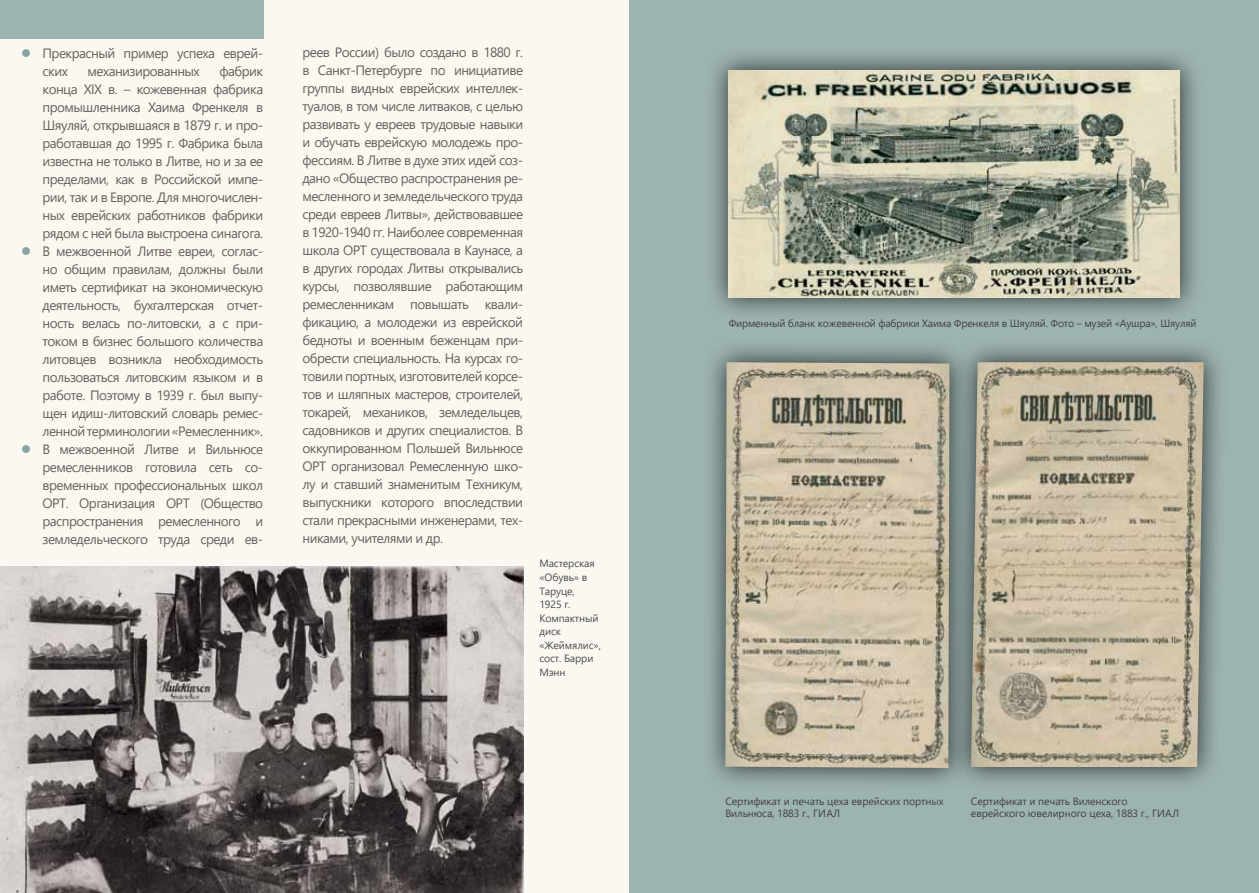
<style>
.page{position:relative;width:1259px;height:893px;background:#faf8f1}
.page>*{position:absolute;margin:0;border:0;box-sizing:border-box;transform-origin:0 0}
.t1{font:13.5px/18px "Segoe UI";letter-spacing:-.04em;color:#6b5f5e;text-align:justify}
.t2{font:10.5px/12px "Segoe UI";letter-spacing:-.01em;color:#414042}
.t3{font:10.5px/13.5px "Segoe UI";letter-spacing:-.01em;color:#4d4d4f}
.s1{color:#88a5a3}
.s2{color:#4d4d4f}
</style>
<div class="page">
<div style="left:629px;top:0;width:630px;height:893px;background:#9db3b2"></div>
<div style="left:705px;top:46px;width:498px;height:276px;background:#000;opacity:.75"></div>
<img style="left:728px;top:70px;width:452px;height:228px">
<div style="left:0;top:0;width:264px;height:39px;background:#9db3b2"></div>
<img style="left:0;top:566px;width:523px;height:327px">
<div style="left:947px;top:338px;width:280px;height:453px;background:#000;opacity:.75"></div>
<img style="left:973px;top:362px;width:230px;height:405px">
<div style="left:701px;top:339px;width:272px;height:453px;background:#000;opacity:.75"></div>
<img style="left:725px;top:362px;width:224px;height:406px">
<p class="t1" style="left:43px;top:44px;width:222px;text-indent:-21px"><span class="s1">●</span> Прекрасный пример успеха еврей&shy;ских</p>
<p class="t1" style="left:43px;top:62px;width:222px;text-indent:177px">фабрик конца XIX в. – кожевенная фабрика промышленника Хаима Френкеля в Шяуляй, открывшаяся в 1879 г. и про&shy;работавшая до 1995 г. Фабрика была известна не только в Литве, но и за ее пределами, как в Российской импе&shy;рии, так и в Европе. Для многочислен&shy;ных еврейских работников фабрики рядом с ней была выстроена синагога.</p>
<p class="t1" style="left:43px;top:241px;width:222px;text-indent:-21px"><span class="s1">●</span> В межвоенной Литве евреи, соглас&shy;но общим правилам, должны были иметь сертификат на экономическую деятельность, бухгалтерская отчет&shy;ность велась по-литовски, а с при&shy;током в бизнес большого количества литовцев возникла необходимость пользоваться литовским языком и в работе. Поэтому в 1939 г. был выпу&shy;щен идиш-литовский словарь ремес&shy;ленной терминологии «Ремесленник».</p>
<p class="t1" style="left:43px;top:439px;width:222px;text-indent:-21px"><span class="s1">●</span> В межвоенной Литве и Вильнюсе ремесленников готовила сеть со&shy;временных профессиональных школ ОРТ. Организация ОРТ (Общество распространения ремесленного и земледельческого труда среди ев-</p>
<p class="t1" style="left:88px;top:62px;width:114px">механизированных</p>
<p class="t1" style="left:302px;top:43px;width:222px">реев России) было создано в 1880 г. в Санкт-Петербурге по инициативе группы видных еврейских интеллек&shy;туалов, в том числе литваков, с целью развивать у евреев трудовые навыки и обучать еврейскую молодежь про&shy;фессиям. В Литве в духе этих идей соз&shy;дано «Общество распространения ре&shy;месленного и земледельческого труда среди евреев Литвы», действовавшее в 1920-1940 гг. Наиболее современная школа ОРТ существовала в Каунасе, а в других городах Литвы открывались курсы, позволявшие работающим ремесленникам повышать квали&shy;фикацию, а молодежи из еврейской бедноты и военным беженцам при&shy;обрести специальность. На курсах го&shy;товили портных, изготовителей корсе&shy;тов и шляпных мастеров, строителей, токарей, механиков, земледельцев, садовников и других специалистов. В оккупированном Польшей Вильнюсе ОРТ организовал Ремесленную шко&shy;лу и ставший знаменитым Техникум, выпускники которого впоследствии стали прекрасными инженерами, тех&shy;никами, учителями и др.</p>
<p class="t3" style="left:539px;top:557px;width:63px">Мастерская «Обувь» в<br>Таруце,<br>1925 г.<br>Компактный диск «Жеймялис», сост. Барри<br>Мэнн</p>
<p class="t2" style="left:728px;top:318px;width:469px">Фирменный бланк кожевенной фабрики Хаима Френкеля в Шяуляй. Фото – музей «Аушра», Шяуляй</p>
<p class="t2" style="left:725px;top:795px;width:220px">Сертификат и печать цеха еврейских портн<span class="s2">ы</span>х<br>Вильнюса, 1883 г., ГиаЛ</p>
<p class="t2" style="left:971px;top:795px;width:210px">Сертификат и печать Виленского еврейского ювелирного цеха, 1883 г., ГиаЛ</p>
</div>
